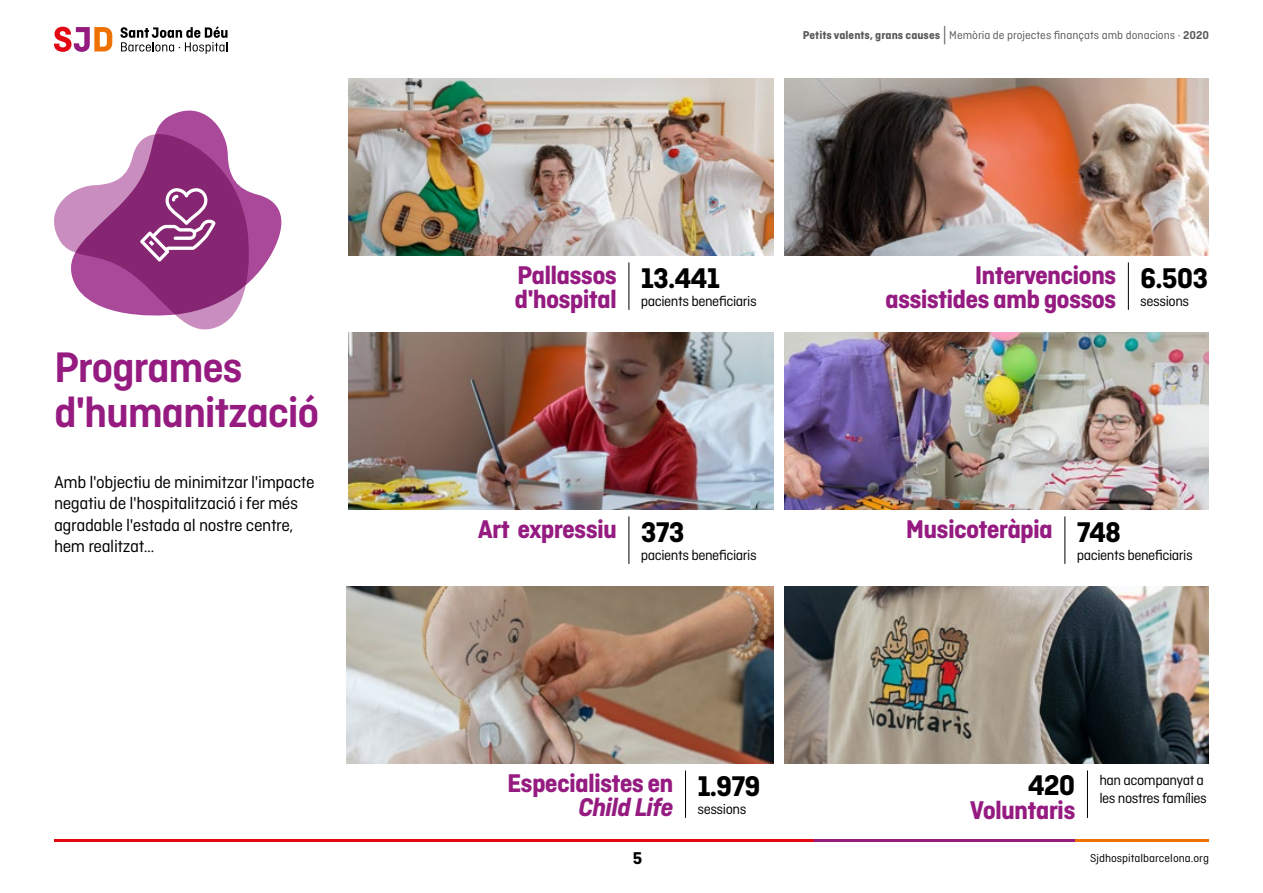
<style>
.page{position:relative;width:1263px;height:893px;background:#fff}
.page>*{position:absolute;margin:0;border:0;box-sizing:border-box;transform-origin:0 0}
.t1{font:600 45px/45px "Ciutadella";letter-spacing:-.03em;color:#951b81}
.t2{font:700 30px "Ciutadella";letter-spacing:-.03em;color:#000}
.t3{font:700 27px/24px "Ciutadella";letter-spacing:-.03em;color:#951b81;text-align:right}
.t4{font:italic 700 27px "Ciutadella";letter-spacing:-.03em;color:#951b81}
.t5{font:18px/21.6px "Ciutadella";letter-spacing:-.02em;color:#000}
.t6{font:700 18px "Ciutadella";color:#000}
.t7{font:15px/18px "Ciutadella";letter-spacing:-.03em;color:#000}
.t8{font:12px "Ciutadella";color:#575756}
.t9{font:12px "Ciutadella";color:#000}
.s1{font-weight:700}
.s2{font-weight:300;font-size:21px}
.s3{font-weight:600}
.s4{font-size:30px;color:#000}
</style>
<div class="page">
<hr style="left:1075px;top:839px;width:134px;height:3px;background:#ee7203">
<hr style="left:813px;top:839px;width:262px;height:3px;background:#951b81">
<hr style="left:54px;top:839px;width:759px;height:3px;background:#e30613">
<svg style="left:120px;top:26px;width:107px;height:28px"></svg>
<svg style="left:54px;top:27px;width:58px;height:25px"></svg>
<svg style="left:158px;top:110px;width:124px;height:169px"></svg>
<svg style="left:54px;top:127px;width:198px;height:203px"></svg>
<img style="left:347px;top:587px;width:426px;height:176px">
<img style="left:784px;top:587px;width:425px;height:176px">
<hr style="left:685px;top:770px;width:1px;height:48px;background:#000">
<hr style="left:1087px;top:770px;width:1px;height:48px;background:#000">
<img style="left:348px;top:79px;width:425px;height:176px">
<img style="left:784px;top:79px;width:425px;height:176px">
<hr style="left:1128px;top:262px;width:1px;height:48px;background:#000">
<hr style="left:628px;top:262px;width:1px;height:48px;background:#000">
<img style="left:348px;top:333px;width:425px;height:176px">
<img style="left:784px;top:333px;width:425px;height:176px">
<hr style="left:628px;top:516px;width:1px;height:48px;background:#000">
<hr style="left:1064px;top:516px;width:1px;height:48px;background:#000">
<h1 class="t1" style="left:54px;top:345px;width:267px">Programes d'humanització</h1>
<p class="t5" style="left:54px;top:471px;width:262px">Amb l'objectiu de minimitzar l'impacte negatiu de l'hospitalització i fer més agradable l'estada al nostre centre, hem realitzat…</p>
<p class="t8" style="left:803px;top:29px;width:408px"><span class="s1">Petits valents, grans causes</span> <span class="s2">|</span> Memòria de projectes finançats amb donacions · <span class="s3">2020</span></p>
<h3 class="t3" style="left:514px;top:263px;width:104px;text-align:left">Pallassos d'hospital</h3>
<h2 class="t2" style="left:641px;top:261px;width:81px">13.441</h2>
<p class="t7" style="left:641px;top:292px;width:117px">pacients beneficiaris</p>
<h3 class="t3" style="left:478px;top:517px;width:208px">Art expressiu <span class="s4">373</span></h3>
<p class="t7" style="left:641px;top:546px;width:117px">pacients beneficiaris</p>
<h3 class="t3" style="left:507px;top:771px;width:168px">Especialistes en</h3>
<h3 class="t4" style="left:578px;top:792px;width:97px">Child Life</h3>
<h2 class="t2" style="left:697px;top:769px;width:65px">1.979</h2>
<p class="t7" style="left:697px;top:800px;width:50px">sessions</p>
<h3 class="t3" style="left:885px;top:263px;width:233px">Intervencions assistides amb gossos</h3>
<h2 class="t2" style="left:1140px;top:261px;width:69px">6.503</h2>
<p class="t7" style="left:1140px;top:292px;width:50px">sessions</p>
<h3 class="t3" style="left:906px;top:517px;width:217px">Musicoteràpia <span class="s4">748</span></h3>
<p class="t7" style="left:1077px;top:546px;width:117px">pacients beneficiaris</p>
<h2 class="t2" style="left:1028px;top:767px;width:49px">420</h2>
<h3 class="t3" style="left:970px;top:798px;width:107px">Voluntaris</h3>
<p class="t7" style="left:1099px;top:771px;width:109px">han acompanyat a les nostres famílies</p>
<p class="t6" style="left:633px;top:847px;width:11px">5</p>
<p class="t9" style="left:1090px;top:851px;width:120px">Sjdhospitalbarcelona.org</p>
</div>
